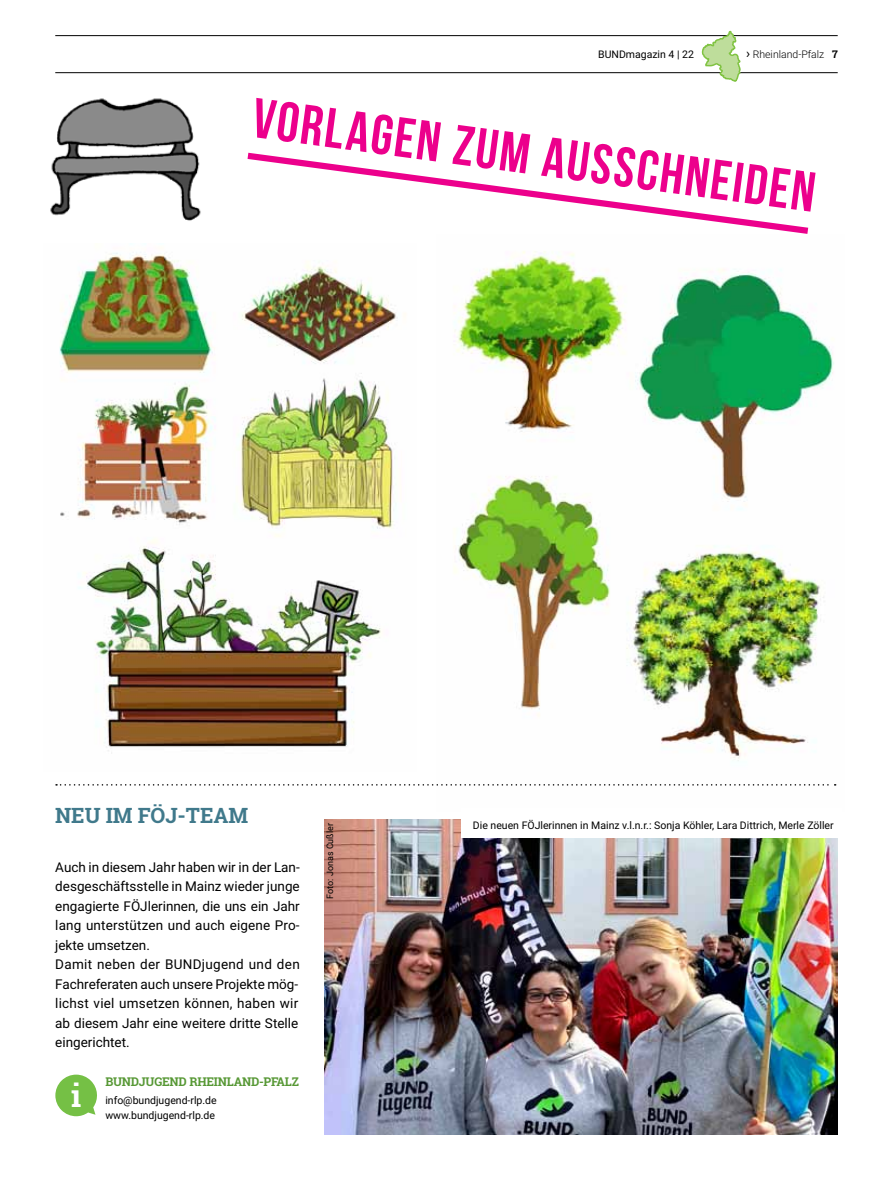
<style>
.page{position:relative;width:893px;height:1191px;background:#fff}
.page>*{position:absolute;margin:0;border:0;box-sizing:border-box;transform-origin:0 0}
.t1{font:700 55.95px "Bebas Neue";color:#ec008c}
.t2{font:700 31.35px "Roboto Slab";color:#fff}
.t3{font:700 21px "Roboto Slab";color:#40798b}
.t4{font:13.5px/19.5px "Roboto";color:#000}
.t5{font:700 12px "Roboto Slab";letter-spacing:-.02em;color:#579835}
.t6{font:10.5px/15px "Roboto";color:#000}
.t7{font:300 10.5px "Roboto";color:#000}
.t8{font:9px "Roboto";color:#000}
.s1{font-weight:400;font-size:13.5px}
.s2{font-family:"Roboto Slab";font-weight:700}
</style>
<div class="page">
<img style="left:437px;top:251px;width:400px;height:535px">
<img style="left:59px;top:252px;width:347px;height:502px">
<svg style="left:55px;top:1074px;width:42px;height:42px"></svg>
<svg style="left:56px;top:784px;width:780px;height:1px"></svg>
<img style="left:324px;top:819px;width:514px;height:315px">
<div style="left:462px;top:808px;width:380px;height:29px;background:#fff"></div>
<svg style="left:247px;top:152px;width:562px;height:82px"></svg>
<img style="left:50px;top:98px;width:151px;height:123px">
<hr style="left:55px;top:72px;width:783px;height:1px;background:#000">
<hr style="left:55px;top:35px;width:783px;height:1px;background:#000">
<svg style="left:701px;top:30px;width:41px;height:52px"></svg>
<svg style="left:745px;top:164px;width:64px;height:48px"></svg>
<p class="t6" style="left:598px;top:46px;width:97px">BUNDmagazin 4 | 22</p>
<p class="t7" style="left:746px;top:47px;width:93px"><span class="s1">›</span> Rheinland-Pfalz <span class="s2">7</span></p>
<h1 class="t1" style="left:258px;top:87px;width:120px;rotate:8deg">vOR LAGEN</h1>
<h1 class="t1" style="left:458px;top:113px;width:140px;rotate:8deg">ZUM aUSSCHNEI</h1>
<h3 class="t3" style="left:55px;top:801px;width:195px">NEU IM FÖJ-TEAM</h3>
<p class="t4" style="left:55px;top:857px;width:246px">Auch in diesem Jahr haben wir in der Lan&shy;desgeschäftsstelle in Mainz wieder junge engagierte FÖJlerinnen, die uns ein Jahr lang unterstützen und auch eigene Pro&shy;jekte umsetzen.<br>Damit neben der BUNDjugend und den Fachreferaten auch unsere Projekte mög&shy;lichst viel umsetzen können, haben wir ab diesem Jahr eine weitere dritte Stelle eingerichtet.</p>
<h2 class="t2" style="left:71px;top:1074px;width:12px">I</h2>
<p class="t5" style="left:105px;top:1073px;width:10px">BUN</p>
<p class="t5" style="left:131px;top:1073px;width:170px">DJUGEND RHEINLAND-PFALZ</p>
<p class="t6" style="left:105px;top:1092px;width:113px">info@bundjugend-rlp.de www.bundjugend-rlp.de</p>
<p class="t8" style="left:323px;top:898px;width:77px;rotate:-90deg">Foto: Jonas Cußler</p>
<p class="t6" style="left:473px;top:817px;width:362px">Die neuen FÖJlerinnen in Mainz v.l.n.r.: Sonja Köhler, Lara Dittrich, Merle Zöller</p>
</div>
